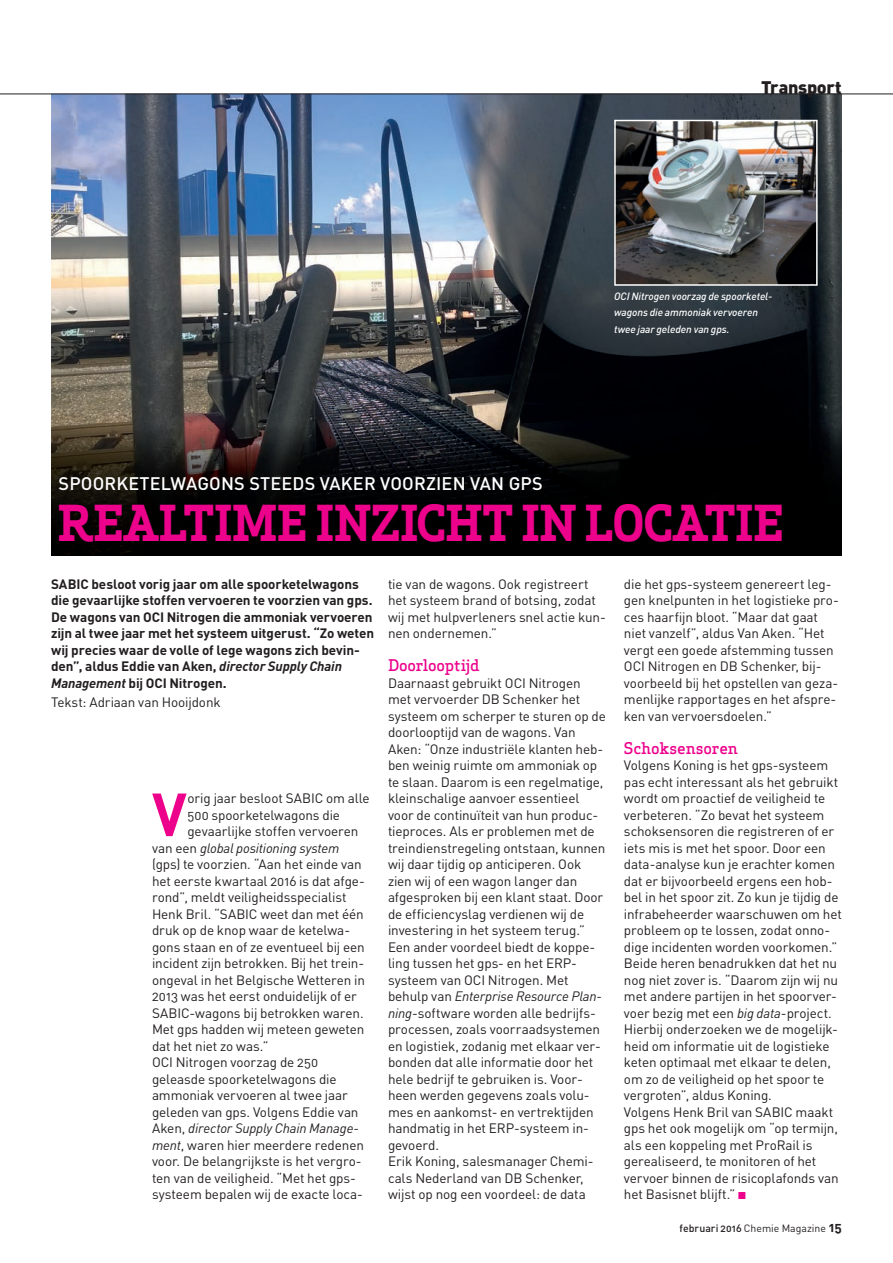
<style>
.page{position:relative;width:893px;height:1263px;background:#fff}
.page>*{position:absolute;margin:0;border:0;box-sizing:border-box;transform-origin:0 0}
.t1{font:700 59.85px "DINOT";color:#ed028c}
.t2{font:700 48.3px "Apex Serif";letter-spacing:-.025em;color:#ed028c}
.t3{font:500 18px "DINOT";letter-spacing:.01em;color:#fff}
.t4{font:900 18px "DINOT";letter-spacing:-.02em;color:#231f20}
.t5{font:500 15.75px "Apex Serif";letter-spacing:-.015em;color:#ed028c}
.t6{font:13.5px/16.5px "DINOT";letter-spacing:-.01em;color:#231f20}
.t7{font:700 13.5px/16.5px "DINOT";letter-spacing:-.01em;color:#231f20}
.t8{font:italic 13.5px "DINOT";letter-spacing:-.01em;color:#231f20}
.t9{font:italic 500 10.5px/16.5px "DINOT";letter-spacing:-.01em;color:#fff}
.t10{font:10.5px "DINOT";color:#231f20}
.s1{font-style:italic}
.s2{font-family:"Curve Open Dings";font-size:12px;color:#ed028c}
.s3{font-style:normal}
.s4{font-weight:500}
.s5{font-weight:700;font-size:13.5px}
</style>
<div class="page">
<img style="left:51px;top:95px;width:791px;height:329px">
<img style="left:51px;top:424px;width:791px;height:132px">
<hr style="left:0;top:94px;width:893px;height:1px;background:#231f20">
<img style="left:617px;top:123px;width:198px;height:160px">
<div style="left:614px;top:120px;width:204px;height:166px;border:2px solid #fff"></div>
<h3 class="t4" style="left:761px;top:75px;width:82px">Transport</h3>
<p class="t9" style="left:614px;top:287px;width:160px">OCI Nitrogen voorzag de spoorketel&shy;wagons die ammoniak vervoeren twee jaar geleden van gps.</p>
<h3 class="t3" style="left:59px;top:471px;width:486px">SPOORKETELWAGONS STEEDS VAKER VOORZIEN VAN GPS</h3>
<h2 class="t2" style="left:57px;top:492px;width:728px">REALTIME INZICHT IN LOCATIE</h2>
<p class="t7" style="left:51px;top:575px;width:325px">SABIC besloot vorig jaar om alle spoorketelwagons die gevaarlijke stoffen vervoeren te voorzien van gps.<br>De wagons van OCI Nitrogen die ammoniak vervoeren zijn al twee jaar met het systeem uitgerust. “Zo weten wij precies waar de volle of lege wagons zich bevin&shy;den”, aldus Eddie van Aken, <span class="s1">director Supply Chain Management</span> bij OCI Nitrogen.</p>
<p class="t6" style="left:51px;top:693px;width:171px">Tekst: Adriaan van Hooijdonk</p>
<p class="t6" style="left:388px;top:575px;width:219px">tie van de wagons. Ook registreert het systeem brand of botsing, zodat wij met hulpverleners snel actie kun&shy;nen ondernemen.”</p>
<p class="t5" style="left:388px;top:655px;width:93px">Doorlooptijd</p>
<p class="t6" style="left:388px;top:674px;width:219px">Daarnaast gebruikt OCI Nitrogen met vervoerder DB Schenker het systeem om scherper te sturen op de doorlooptijd van de wagons. Van Aken: “Onze industriële klanten heb&shy;ben weinig ruimte om ammoniak op te slaan. Daarom is een regelmatige, kleinschalige aanvoer essentieel voor de continuïteit van hun produc&shy;tieproces. Als er problemen met de treindienstregeling ontstaan, kunnen wij daar tijdig op anticiperen. Ook zien wij of een wagon langer dan afgesproken bij een klant staat. Door de efficiencyslag verdienen wij de investering in het systeem terug.” Een ander voordeel biedt de koppe&shy;ling tussen het gps- en het ERP&shy;systeem van OCI Nitrogen. Met behulp van <span class="s1">Enterprise Resource Plan&shy;ning</span>-software worden alle bedrijfs&shy;processen, zoals voorraadsystemen en logistiek, zodanig met elkaar ver&shy;bonden dat alle informatie door het hele bedrijf te gebruiken is. Voor&shy;heen werden gegevens zoals volu&shy;mes en aankomst- en vertrektijden handmatig in het ERP-systeem in&shy;gevoerd.<br>Erik Koning, salesmanager Chemi&shy;cals Nederland van DB Schenker, wijst op nog een voordeel: de data</p>
<p class="t6" style="left:624px;top:575px;width:216px">die het gps-systeem genereert leg&shy;gen knelpunten in het logistieke pro&shy;ces haarfijn bloot. “Maar dat gaat niet vanzelf”, aldus Van Aken. “Het vergt een goede afstemming tussen OCI Nitrogen en DB Schenker, bij&shy;voorbeeld bij het opstellen van geza&shy;menlijke rapportages en het afspre&shy;ken van vervoersdoelen.”</p>
<p class="t5" style="left:624px;top:738px;width:115px">Schoksensoren</p>
<p class="t6" style="left:624px;top:756px;width:219px">Volgens Koning is het gps-systeem pas echt interessant als het gebruikt wordt om proactief de veiligheid te verbeteren. “Zo bevat het systeem schoksensoren die registreren of er iets mis is met het spoor. Door een data-analyse kun je erachter komen dat er bijvoorbeeld ergens een hob&shy;bel in het spoor zit. Zo kun je tijdig de infrabeheerder waarschuwen om het probleem op te lossen, zodat onno&shy;dige incidenten worden voorkomen.” Beide heren benadrukken dat het nu nog niet zover is. “Daarom zijn wij nu met andere partijen in het spoorver&shy;voer bezig met een <span class="s1">big data</span>-project.<br>Hierbij onderzoeken we de mogelijk&shy;heid om informatie uit de logistieke keten optimaal met elkaar te delen, om zo de veiligheid op het spoor te vergroten”, aldus Koning.<br>Volgens Henk Bril van SABIC maakt gps het ook mogelijk om “op termijn, als een koppeling met ProRail is gerealiseerd, te monitoren of het vervoer binnen de risicoplafonds van het Basisnet blijft.” <span class="s2">p</span></p>
<h1 class="t1" style="left:152px;top:774px;width:36px">V</h1>
<p class="t6" style="left:187px;top:789px;width:184px">orig jaar besloot SABIC om alle</p>
<p class="t6" style="left:187px;top:806px;width:154px">500 spoorketelwagons die</p>
<p class="t6" style="left:187px;top:822px;width:173px">gevaarlijke stoffen vervoeren</p>
<p class="t8" style="left:152px;top:838px;width:189px"><span class="s3">van een</span> global positioning system</p>
<p class="t6" style="left:152px;top:855px;width:211px">(gps) te voorzien. “Aan het einde van</p>
<p class="t6" style="left:152px;top:872px;width:214px">het eerste kwartaal 2016 is dat afge-</p>
<p class="t6" style="left:152px;top:888px;width:196px">rond”, meldt veiligheidsspecialist</p>
<p class="t6" style="left:152px;top:905px;width:213px">Henk Bril. “SABIC weet dan met één</p>
<p class="t6" style="left:152px;top:921px;width:200px">druk op de knop waar de ketelwa-</p>
<p class="t6" style="left:152px;top:938px;width:214px">gons staan en of ze eventueel bij een</p>
<p class="t6" style="left:152px;top:954px;width:214px">incident zijn betrokken. Bij het trein-</p>
<p class="t6" style="left:152px;top:971px;width:215px">ongeval in het Belgische Wetteren in</p>
<p class="t6" style="left:152px;top:987px;width:206px">2013 was het eerst onduidelijk of er</p>
<p class="t6" style="left:152px;top:1004px;width:213px">SABIC-wagons bij betrokken waren.</p>
<p class="t6" style="left:152px;top:1020px;width:214px">Met gps hadden wij meteen geweten</p>
<p class="t6" style="left:152px;top:1037px;width:118px">dat het niet zo was.”</p>
<p class="t6" style="left:152px;top:1053px;width:168px">OCI Nitrogen voorzag de 250</p>
<p class="t6" style="left:152px;top:1070px;width:186px">geleasde spoorketelwagons die</p>
<p class="t6" style="left:152px;top:1086px;width:197px">ammoniak vervoeren al twee jaar</p>
<p class="t6" style="left:152px;top:1103px;width:208px">geleden van gps. Volgens Eddie van</p>
<p class="t8" style="left:152px;top:1119px;width:208px"><span class="s3">Aken,</span> director Supply Chain Manage-</p>
<p class="t6" style="left:152px;top:1136px;width:213px"><span class="s1">ment</span>, waren hier meerdere redenen</p>
<p class="t6" style="left:152px;top:1152px;width:211px">voor. De belangrijkste is het vergro-</p>
<p class="t6" style="left:152px;top:1169px;width:205px">ten van de veiligheid. “Met het gps-</p>
<p class="t6" style="left:152px;top:1185px;width:213px">systeem bepalen wij de exacte loca-</p>
<p class="t10" style="left:679px;top:1221px;width:164px"><span class="s4">februari 2016</span> Chemie Magazine <span class="s5">15</span></p>
</div>
